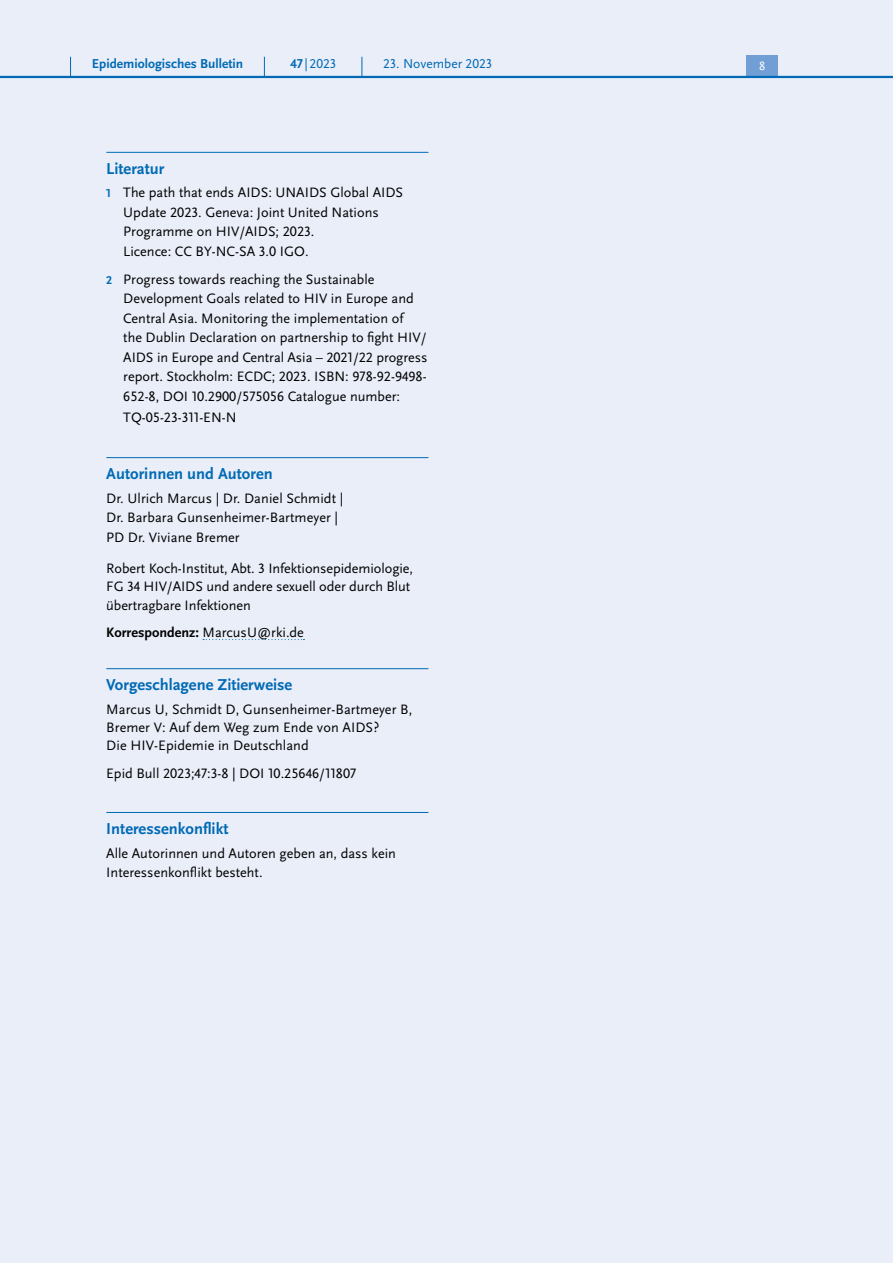
<style>
.page{position:relative;width:893px;height:1263px;background:#fff}
.page>*{position:absolute;margin:0;border:0;box-sizing:border-box;transform-origin:0 0}
.H4_-_Anhang_allerers{font:700 16.5px "Scala Sans Pro";color:#006ab4}
.P_-_Anhang{font:14.25px/19.5px "Scala Sans Pro";color:#000}
.P_-_Anhang-2{font:700 14.25px "Scala Sans Pro";color:#000}
.t1{font:700 13.5px "Scala Sans Pro";color:#006ab4}
.t2{font:13.5px "Scala Sans Pro";color:#006ab4}
.t3{font:12.45px "Scala Sans Pro";color:#fff}
.s1{font-weight:700}
.s2{font-weight:700;font-size:12px;color:#006ab4}
.s3{font-weight:400}
</style>
<div class="page">
<div style="left:0;top:78px;width:893px;height:1185px;background:#eaeef9"></div>
<hr style="left:106px;top:152px;width:322px;height:1px;background:#006ab4">
<hr style="left:106px;top:457px;width:322px;height:1px;background:#006ab4">
<svg style="left:203px;top:639px;width:101px;height:1px"></svg>
<hr style="left:106px;top:668px;width:322px;height:1px;background:#006ab4">
<hr style="left:106px;top:812px;width:322px;height:1px;background:#006ab4">
<div style="left:0;top:0;width:893px;height:77px;background:#eaeef9"></div>
<div style="left:746px;top:55px;width:32px;height:21px;background:#719ed4"></div>
<hr style="left:0;top:76px;width:893px;height:2px;background:#006ab4">
<svg style="left:70px;top:57px;width:1px;height:19px"></svg>
<svg style="left:264px;top:57px;width:1px;height:19px"></svg>
<svg style="left:362px;top:57px;width:1px;height:19px"></svg>
<p class="t1" style="left:92px;top:55px;width:153px">Epidemiologisches Bulletin</p>
<p class="t2" style="left:291px;top:55px;width:47px"><span class="s1">47</span> |2023</p>
<p class="t2" style="left:383px;top:55px;width:111px">23. November 2023</p>
<p class="t3" style="left:759px;top:59px;width:8px">8</p>
<h4 class="H4_-_Anhang_allerers" style="left:106px;top:159px;width:60px">Literatur</h4>
<p class="P_-_Anhang" style="left:123px;top:183px;width:281px;text-indent:-17px"><span class="s2">1</span> The path that ends AIDS: UNAIDS Global AIDS Update 2023. Geneva: Joint United Nations Programme on HIV/AIDS; 2023.<br>Licence: CC BY-NC-SA 3.0 IGO.</p>
<p class="P_-_Anhang" style="left:123px;top:270px;width:306px;text-indent:-17px"><span class="s2">2</span> Progress towards reaching the Sustainable Development Goals related to HIV in Europe and Central Asia. Monitoring the implementation of<br>the Dublin Declaration on partnership to fight HIV/ AIDS in Europe and Central Asia – 2021/22 progress report. Stockholm: ECDC; 2023. ISBN: 978-92-9498- 652-8, DOI 10.2900/575056 Catalogue number:</p>
<p class="P_-_Anhang" style="left:123px;top:408px;width:115px">TQ-05-23-311-EN-N</p>
<h4 class="H4_-_Anhang_allerers" style="left:106px;top:464px;width:168px">Autorinnen und Autoren</h4>
<p class="P_-_Anhang" style="left:106px;top:488px;width:239px">Dr. Ulrich Marcus | Dr. Daniel Schmidt |<br>Dr. Barbara Gunsenheimer-Bartmeyer |<br>PD Dr. Viviane Bremer</p>
<p class="P_-_Anhang" style="left:106px;top:559px;width:308px;line-height:18px">Robert Koch-Institut, Abt. 3 Infektionsepidemiologie,<br>FG 34 HIV/AIDS und andere sexuell oder durch Blut</p>
<p class="P_-_Anhang" style="left:106px;top:596px;width:146px">übertragbare Infektionen</p>
<p class="P_-_Anhang-2" style="left:106px;top:623px;width:199px">Korrespondenz: <span class="s3">MarcusU@rki.de</span></p>
<h4 class="H4_-_Anhang_allerers" style="left:106px;top:675px;width:188px">Vorgeschlagene Zitierweise</h4>
<p class="P_-_Anhang" style="left:106px;top:700px;width:307px;line-height:18px">Marcus U, Schmidt D, Gunsenheimer-Bartmeyer B,<br>Bremer V: Auf dem Weg zum Ende von AIDS?<br>Die HIV-Epidemie in Deutschland</p>
<p class="P_-_Anhang" style="left:106px;top:764px;width:252px">Epid Bull 2023;47:3-8 | DOI 10.25646/11807</p>
<h4 class="H4_-_Anhang_allerers" style="left:106px;top:819px;width:124px">Interessenkonflikt</h4>
<p class="P_-_Anhang" style="left:106px;top:843px;width:291px">Alle Autorinnen und Autoren geben an, dass kein<br>Interessenkonflikt besteht.</p>
</div>
